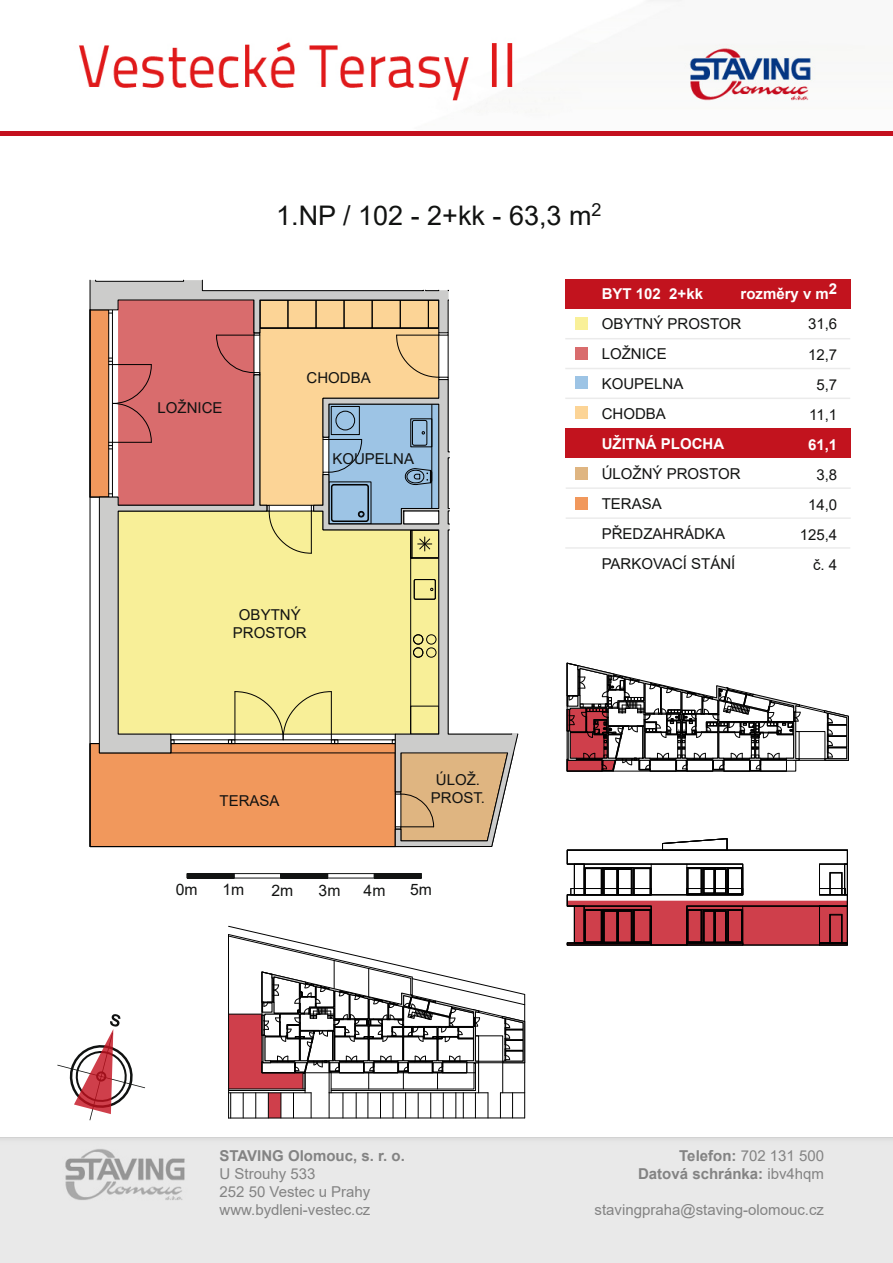
<style>
.page{position:relative;width:893px;height:1263px;background:#fff}
.page>*{position:absolute;margin:0;border:0;box-sizing:border-box;transform-origin:0 0}
.t1{font:27px "Arial";color:#111211}
.t2{font:15.75px "Arial";color:#121312}
.t3{font:15px/30.2px "Arial";color:#121312;text-align:center}
.t4{font:15px/18px "Arial";color:#838383}
.t5{font:700 15px/18px "Arial";color:#838383;text-align:right}
.t6{font:700 15px "Arial";color:#fff}
.t7{font:15px "Arial";color:#111211}
.s1{font-weight:400}
</style>
<div class="page">
<img style="left:79px;top:0;width:736px;height:112px">
<hr style="left:0;top:131px;width:893px;height:4px;background:#c4101e">
<div style="left:0;top:1138px;width:893px;height:125px;background:#e9e9e9"></div>
<svg style="left:567px;top:838px;width:281px;height:107px"></svg>
<hr style="left:714px;top:910px;width:1px;height:33px;background:#000">
<div style="left:715px;top:868px;width:11px;height:26px;border:1px solid #000"></div>
<div style="left:829px;top:914px;width:13px;height:29px;border:1px solid #000"></div>
<div style="left:830px;top:915px;width:12px;height:28px;border:1px solid #000"></div>
<div style="left:819px;top:888px;width:26px;height:7px;border:1px solid #000"></div>
<div style="left:571px;top:888px;width:80px;height:7px;border:1px solid #000"></div>
<div style="left:687px;top:888px;width:56px;height:7px;border:1px solid #000"></div>
<div style="left:634px;top:868px;width:16px;height:27px;border:1px solid #000"></div>
<div style="left:618px;top:869px;width:14px;height:26px;border:1px solid #000"></div>
<div style="left:604px;top:869px;width:13px;height:26px;border:1px solid #000"></div>
<div style="left:585px;top:868px;width:16px;height:27px;border:1px solid #000"></div>
<div style="left:634px;top:910px;width:16px;height:32px;border:1px solid #000"></div>
<div style="left:618px;top:911px;width:14px;height:31px;border:1px solid #000"></div>
<div style="left:604px;top:911px;width:13px;height:31px;border:1px solid #000"></div>
<div style="left:585px;top:910px;width:16px;height:32px;border:1px solid #000"></div>
<div style="left:728px;top:868px;width:14px;height:26px;border:1px solid #000"></div>
<div style="left:704px;top:869px;width:10px;height:24px;border:1px solid #000"></div>
<div style="left:715px;top:869px;width:11px;height:24px;border:1px solid #000"></div>
<div style="left:688px;top:868px;width:13px;height:26px;border:1px solid #000"></div>
<div style="left:715px;top:911px;width:11px;height:31px;border:1px solid #000"></div>
<div style="left:728px;top:910px;width:14px;height:32px;border:1px solid #000"></div>
<div style="left:704px;top:911px;width:10px;height:31px;border:1px solid #000"></div>
<div style="left:688px;top:910px;width:13px;height:32px;border:1px solid #000"></div>
<hr style="left:613px;top:771px;width:63px;height:1px;background:#000">
<hr style="left:687px;top:771px;width:63px;height:1px;background:#000">
<svg style="left:567px;top:663px;width:282px;height:108px"></svg>
<svg style="left:57px;top:1014px;width:88px;height:106px"></svg>
<hr style="left:229px;top:1118px;width:296px;height:1px;background:#000">
<svg style="left:228px;top:926px;width:297px;height:192px"></svg>
<svg style="left:90px;top:280px;width:428px;height:567px"></svg>
<svg style="left:373px;top:873px;width:49px;height:5px"></svg>
<svg style="left:280px;top:875px;width:49px;height:1px"></svg>
<svg style="left:186px;top:873px;width:49px;height:5px"></svg>
<div style="left:187px;top:873px;width:234px;height:5px;border:1px solid #111312"></div>
<div style="left:565px;top:428px;width:285px;height:30px;background:#c2131e"></div>
<div style="left:565px;top:279px;width:285px;height:30px;background:#c2131e"></div>
<hr style="left:565px;top:338px;width:285px;height:1px;background:#9b9b9c">
<hr style="left:565px;top:368px;width:285px;height:1px;background:#9b9b9c">
<hr style="left:565px;top:398px;width:285px;height:1px;background:#9b9b9c">
<div style="left:575px;top:317px;width:13px;height:13px;background:#f9f099"></div>
<div style="left:575px;top:347px;width:13px;height:12px;background:#d96c6d"></div>
<div style="left:575px;top:377px;width:13px;height:12px;background:#9dc4e5"></div>
<div style="left:575px;top:406px;width:13px;height:13px;background:#fcd496"></div>
<div style="left:575px;top:468px;width:13px;height:12px;background:#dfb581"></div>
<hr style="left:566px;top:487px;width:285px;height:2px;background:#9b9b9c">
<hr style="left:566px;top:517px;width:285px;height:2px;background:#9b9b9c">
<div style="left:575px;top:497px;width:13px;height:13px;background:#f1985c"></div>
<hr style="left:565px;top:547px;width:285px;height:2px;background:#9b9b9c">
<h1 class="t1" style="left:276px;top:197px;width:327px">1.NP / 102 - 2+kk - 63,3 m<sup>2</sup></h1>
<p class="t7" style="left:158px;top:397px;width:67px">LOŽNICE</p>
<p class="t7" style="left:307px;top:367px;width:66px">CHODBA</p>
<p class="t7" style="left:332px;top:448px;width:83px">KOUPELNA</p>
<p class="t3" style="left:233px;top:606px;width:75px;line-height:18px">OBYTNÝ<br>PROSTOR</p>
<p class="t6" style="left:741px;top:283px;width:98px">rozměry v m2</p>
<p class="t3" style="left:808px;top:309px;width:31px">31,6<br>12,7<br>5,7<br>11,1</p>
<p class="t6" style="left:808px;top:434px;width:31px">61,1</p>
<p class="t3" style="left:800px;top:459px;width:39px;text-align:right">3,8<br>14,0<br>125,4 č. 4</p>
<p class="t6" style="left:602px;top:283px;width:103px">BYT 102 2+kk</p>
<p class="t3" style="left:602px;top:309px;width:141px;text-align:left">OBYTNÝ PROSTOR<br>LOŽNICE<br>KOUPELNA<br>CHODBA</p>
<p class="t6" style="left:602px;top:433px;width:124px">UŽITNÁ PLOCHA</p>
<p class="t3" style="left:602px;top:459px;width:140px;text-align:left">ÚLOŽNÝ PROSTOR<br>TERASA<br>PŘEDZAHRÁDKA<br>PARKOVACÍ STÁNÍ</p>
<p class="t7" style="left:220px;top:790px;width:62px">TERASA</p>
<p class="t3" style="left:431px;top:770px;width:56px;line-height:18px">ÚLOŽ.<br>PROST.</p>
<p class="t2" style="left:176px;top:879px;width:23px">0m</p>
<p class="t2" style="left:222px;top:879px;width:23px">1m</p>
<p class="t2" style="left:271px;top:879px;width:23px">2m</p>
<p class="t2" style="left:319px;top:879px;width:23px">3m</p>
<p class="t2" style="left:364px;top:879px;width:23px">4m</p>
<p class="t2" style="left:410px;top:879px;width:23px">5m</p>
<p class="t5" style="left:219px;top:1146px;width:187px">STAVING Olomouc, s. r. o.</p>
<p class="t4" style="left:219px;top:1164px;width:152px">U Strouhy 533<br>252 50 Vestec u Prahy www.bydleni-vestec.cz</p>
<p class="t5" style="left:638px;top:1146px;width:187px">Telefon: <span class="s1">702 131 500<br></span>Datová schránka: <span class="s1">ibv4hqm</span></p>
<p class="t4" style="left:594px;top:1200px;width:231px">stavingpraha@staving-olomouc.cz</p>
</div>
